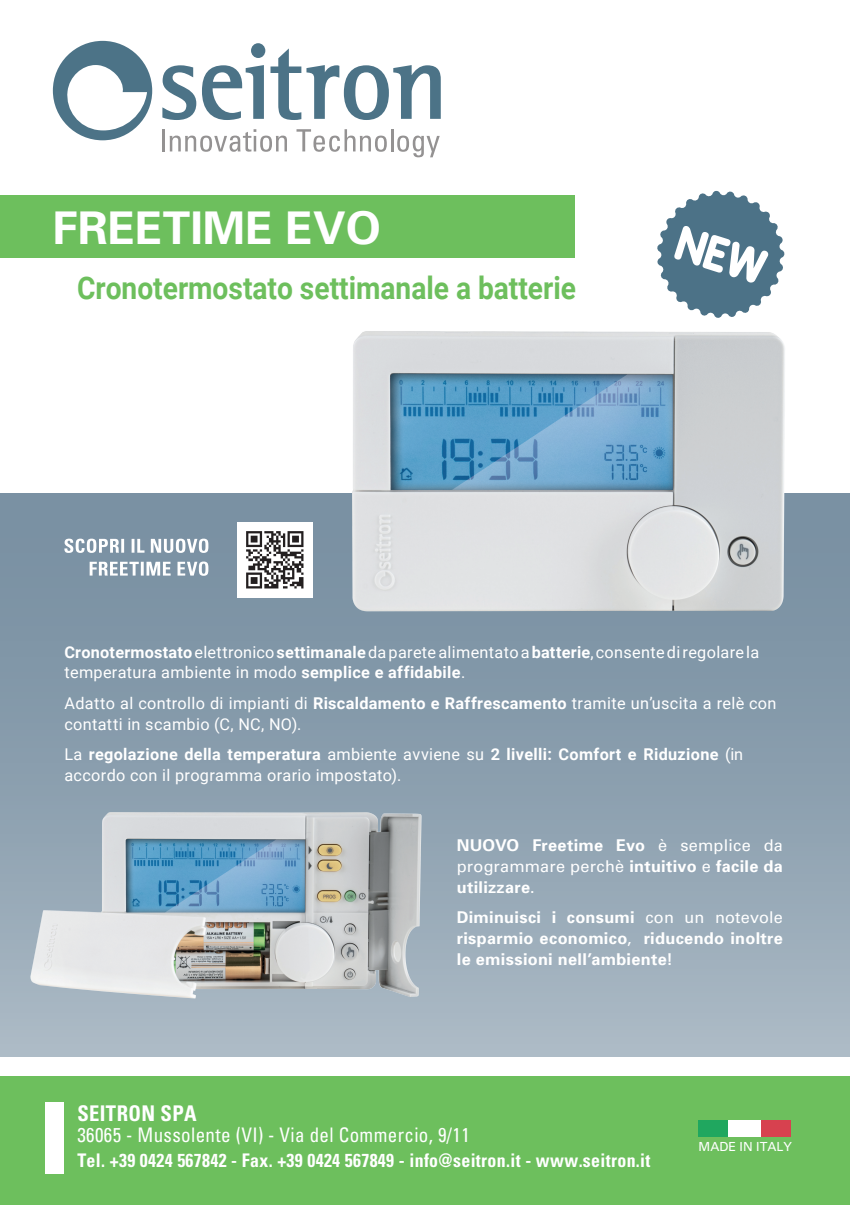
<style>
.page{position:relative;width:850px;height:1205px;background:#fff}
.page>*{position:absolute;margin:0;border:0;box-sizing:border-box;transform-origin:0 0}
.t1{font:700 45.06px "Univers";color:#fff}
.t2{font:700 31.25px "Roboto";color:#6dbf5d;scale:.9 1}
.t3{font:700 condensed 21.62px "Univers";letter-spacing:.02em;color:#fff;scale:.95 1}
.t4{font:condensed 20px "Univers";letter-spacing:.02em;color:#fff;scale:.95 1}
.t5{font:700 condensed 18.75px "Univers";letter-spacing:.02em;color:#fff;scale:.95 1}
.S{font:16.25px/20.6px "Roboto";letter-spacing:.02em;color:#fff}
.S-2{font:700 16.25px/20.6px "Univers";letter-spacing:.02em;color:#fff;text-align:justify}
.t6{font:12.5px "Univers";color:#fff}
.s1{font-weight:700}
.s2{font-weight:400}
</style>
<div class="page">
<div style="left:0;top:493px;width:849px;height:563px;background:linear-gradient(to bottom,#738b9e,#a8b7c3)"></div>
<div style="left:0;top:1076px;width:849px;height:128px;background:#6dbf5d"></div>
<svg style="left:53px;top:41px;width:99px;height:99px"></svg>
<svg style="left:162px;top:65px;width:34px;height:55px"></svg>
<svg style="left:202px;top:65px;width:62px;height:55px"></svg>
<div style="left:251px;top:43px;width:14px;height:15px;background:#4c7387;border-radius:50%"></div>
<svg style="left:270px;top:48px;width:170px;height:72px"></svg>
<hr style="left:162px;top:129px;width:3px;height:22px;background:#231f20">
<svg style="left:170px;top:129px;width:117px;height:23px"></svg>
<svg style="left:296px;top:129px;width:90px;height:23px"></svg>
<hr style="left:390px;top:129px;width:3px;height:22px;background:#231f20">
<svg style="left:397px;top:136px;width:42px;height:21px"></svg>
<svg style="left:90px;top:561px;width:118px;height:15px"></svg>
<svg style="left:64px;top:538px;width:144px;height:15px"></svg>
<div style="left:0;top:195px;width:574px;height:62px;background:#6dbf5d"></div>
<div style="left:761px;top:1120px;width:29px;height:16px;background:#d7414f"></div>
<div style="left:727px;top:1120px;width:34px;height:16px;background:#fff"></div>
<div style="left:45px;top:1102px;width:18px;height:71px;background:#fff"></div>
<div style="left:697px;top:1120px;width:30px;height:16px;background:#20a75f"></div>
<img style="left:312px;top:331px;width:509px;height:291px">
<img style="left:22px;top:785px;width:430px;height:216px">
<svg style="left:657px;top:190px;width:128px;height:128px"></svg>
<img style="left:237px;top:522px;width:75px;height:75px">
<p class="t1" style="left:53px;top:201px;width:329px">FREETIME EVO</p>
<p class="t2" style="left:77px;top:266px;width:556px">Cronotermostato settimanale a batterie</p>
<p class="S" style="left:64px;top:641px;width:696px"><span class="s1">Cronotermostato</span> elettronico<span class="s1">settimanale</span> da parete alimentato a<span class="s1">batterie</span>, consente di regolarela temperatura ambiente in modo <span class="s1">semplice e affidabile</span>.</p>
<p class="S" style="left:64px;top:692px;width:713px">Adatto al controllo di impianti di <span class="s1">Riscaldamento e Raffrescamento</span> tramite un’uscita a relè con contatti in scambio (C, NC, NO).</p>
<p class="S" style="left:64px;top:743px;width:680px">La <span class="s1">regolazione della temperatura</span> ambiente avviene su <span class="s1">2 livelli: Comfort e Riduzione</span> (in accordo con il programma orario impostato).</p>
<p class="S-2" style="left:456px;top:835px;width:327px">NUOVO Freetime Evo <span class="s2">è semplice da programmare perchè</span> intuitivo <span class="s2">e</span> facile da utilizzare<span class="s2">.</span></p>
<p class="S-2" style="left:456px;top:907px;width:327px">Diminuisci i consumi <span class="s2">con un notevole </span>risparmio economico<span class="s2">,</span> riducendo inoltre le emissioni nell’ambiente!</p>
<p class="t3" style="left:77px;top:1099px;width:127px">SEITRON SPA</p>
<p class="t4" style="left:77px;top:1122px;width:414px">36065 - Mussolente (VI) - Via del Commercio, 9/11</p>
<p class="t5" style="left:77px;top:1148px;width:604px">Tel. +39 0424 567842 - Fax. +39 0424 567849 - info@seitron.it - www.seitron.it</p>
<p class="t6" style="left:698px;top:1139px;width:95px">MADE IN ITALY</p>
</div>
